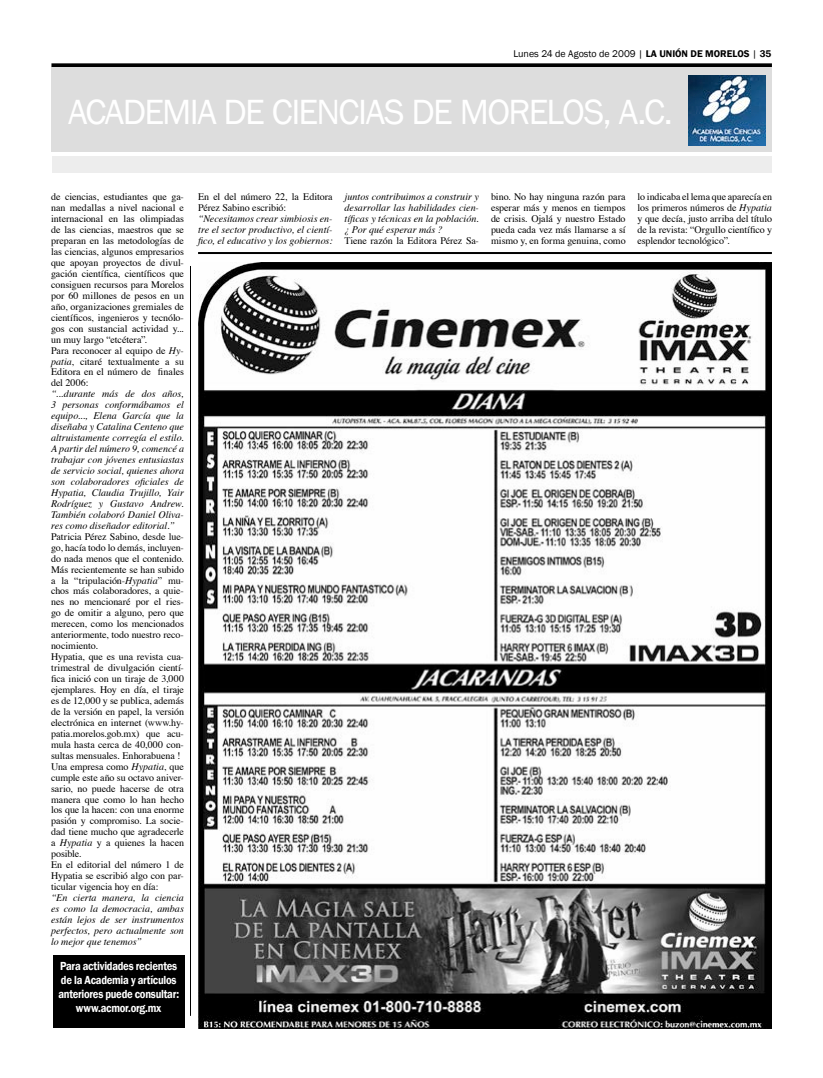
<style>
.page{position:relative;width:823px;height:1078px;background:#fff}
.page>*{position:absolute;margin:0;border:0;box-sizing:border-box;transform-origin:0 0}
.t1{font:36px "Franklin Gothic";letter-spacing:-.045em;color:#fff}
.t2{font:600 12px/14px "Franklin Gothic";letter-spacing:-.025em;color:#fff;text-align:center;scale:.88 1}
.t3{font:10px/10.9px "Times";letter-spacing:-.005em;color:#000}
.t4{font:italic 10px/10.9px "Times";color:#000;text-align:justify}
.t5{font:10px "Franklin Gothic";color:#000}
.s1{font-weight:600}
.s2{font-style:italic}
</style>
<div class="page">
<svg style="left:51px;top:63px;width:720px;height:4px;background:#161616"></svg>
<div style="left:51px;top:67px;width:720px;height:85px;background:#ddd"></div>
<div style="left:52px;top:156px;width:719px;height:17px;background:#ededed"></div>
<img style="left:198px;top:262px;width:573px;height:765px">
<div style="left:53px;top:954px;width:131px;height:73px;background:#000"></div>
<img style="left:688px;top:75px;width:76px;height:70px">
<hr style="left:198px;top:252px;width:573px;height:2px;background:#000">
<hr style="left:190px;top:266px;width:1px;height:749px;background:#000">
<p class="t5" style="left:513px;top:48px;width:259px">Lunes 24 de Agosto de 2009 | <span class="s1">LA UNIÓN DE MORELOS</span> | <span class="s1">35</span></p>
<h1 class="t1" style="left:68px;top:90px;width:605px">ACADEMIA DE CIENCIAS DE MORELOS, A.C.</h1>
<p class="t3" style="left:51px;top:192px;width:134px">de ciencias, estudiantes que ga&shy;nan medallas a nivel nacional e internacional en las olimpiadas de las ciencias, maestros que se preparan en las metodologías de las ciencias, algunos empresarios que apoyan proyectos de divul&shy;gación científica, científicos que consiguen recursos para Morelos por 60 millones de pesos en un año, organizaciones gremiales de científicos, ingenieros y tecnólo&shy;gos con sustancial actividad y... un muy largo “etcétera”.<br>Para reconocer al equipo de <span class="s2">Hy&shy;patia</span>, citaré textualmente a su<br>Editora en el número de finales del 2006:</p>
<p class="t4" style="left:51px;top:389px;width:134px">“...durante más de dos años, 3 personas conformábamos el equipo..., Elena García que la diseñaba y Catalina Centeno que altruistamente corregía el estilo.<br>A partir del número 9, comencé a trabajar con jóvenes entusiastas de servicio social, quienes ahora son colaboradores oficiales de Hypatia, Claudia Trujillo, Yair Rodríguez y Gustavo Andrew.<br>También colaboró Daniel Oliva&shy;res como diseñador editorial.”</p>
<p class="t3" style="left:51px;top:531px;width:134px">Patricia Pérez Sabino, desde lue&shy;go, hacía todo lo demás, incluyen&shy;do nada menos que el contenido.<br>Más recientemente se han subido a la “tripulación-<span class="s2">Hypatia</span>” mu&shy;chos más colaboradores, a quie&shy;nes no mencionaré por el ries&shy;go de omitir a alguno, pero que merecen, como los mencionados anteriormente, todo nuestro reco&shy;nocimiento.<br>Hypatia, que es una revista cua&shy;trimestral de divulgación cientí&shy;fica inició con un tiraje de 3,000 ejemplares. Hoy en día, el tiraje es de 12,000 y se publica, además de la versión en papel, la versión electrónica en internet (www.hy&shy;patia.morelos.gob.mx) que acu&shy;mula hasta cerca de 40,000 con&shy;sultas mensuales. Enhorabuena !<br>Una empresa como <span class="s2">Hypatia</span>, que cumple este año su octavo aniver&shy;sario, no puede hacerse de otra manera que como lo han hecho los que la hacen: con una enorme pasión y compromiso. La socie&shy;dad tiene mucho que agradecerle a <span class="s2">Hypatia</span> y a quienes la hacen posible.<br>En el editorial del número 1 de<br>Hypatia se escribió algo con par&shy;ticular vigencia hoy en día:</p>
<p class="t4" style="left:51px;top:892px;width:134px">“En cierta manera, la ciencia es como la democracia, ambas están lejos de ser instrumentos perfectos, pero actualmente son lo mejor que tenemos”</p>
<p class="t2" style="left:58px;top:958px;width:139px">Para actividades recientes de la Academia y artículos anteriores puede consultar: www.acmor.org.mx</p>
<p class="t3" style="left:198px;top:192px;width:136px">En el del número 22, la Editora<br>Pérez Sabino escribió:</p>
<p class="t4" style="left:198px;top:214px;width:136px">“Necesitamos crear simbiosis en&shy;tre el sector productivo, el cientí&shy;fico, el educativo y los gobiernos:</p>
<p class="t4" style="left:344px;top:192px;width:136px">juntos contribuimos a construir y desarrollar las habilidades cien&shy;tíficas y técnicas en la población. ¿ Por qué esperar más ?</p>
<p class="t3" style="left:344px;top:236px;width:136px">Tiene razón la Editora Pérez Sa-</p>
<p class="t3" style="left:490px;top:192px;width:136px;text-align:justify">bino. No hay ninguna razón para esperar más y menos en tiempos de crisis. Ojalá y nuestro Estado pueda cada vez más llamarse a sí mismo y, en forma genuina, como</p>
<p class="t3" style="left:637px;top:192px;width:136px;text-align:justify">lo indicaba el lema que aparecía en los primeros números de <span class="s2">Hypatia </span>y que decía, justo arriba del título de la revista: “Orgullo científico y esplendor tecnológico”.</p>
</div>
